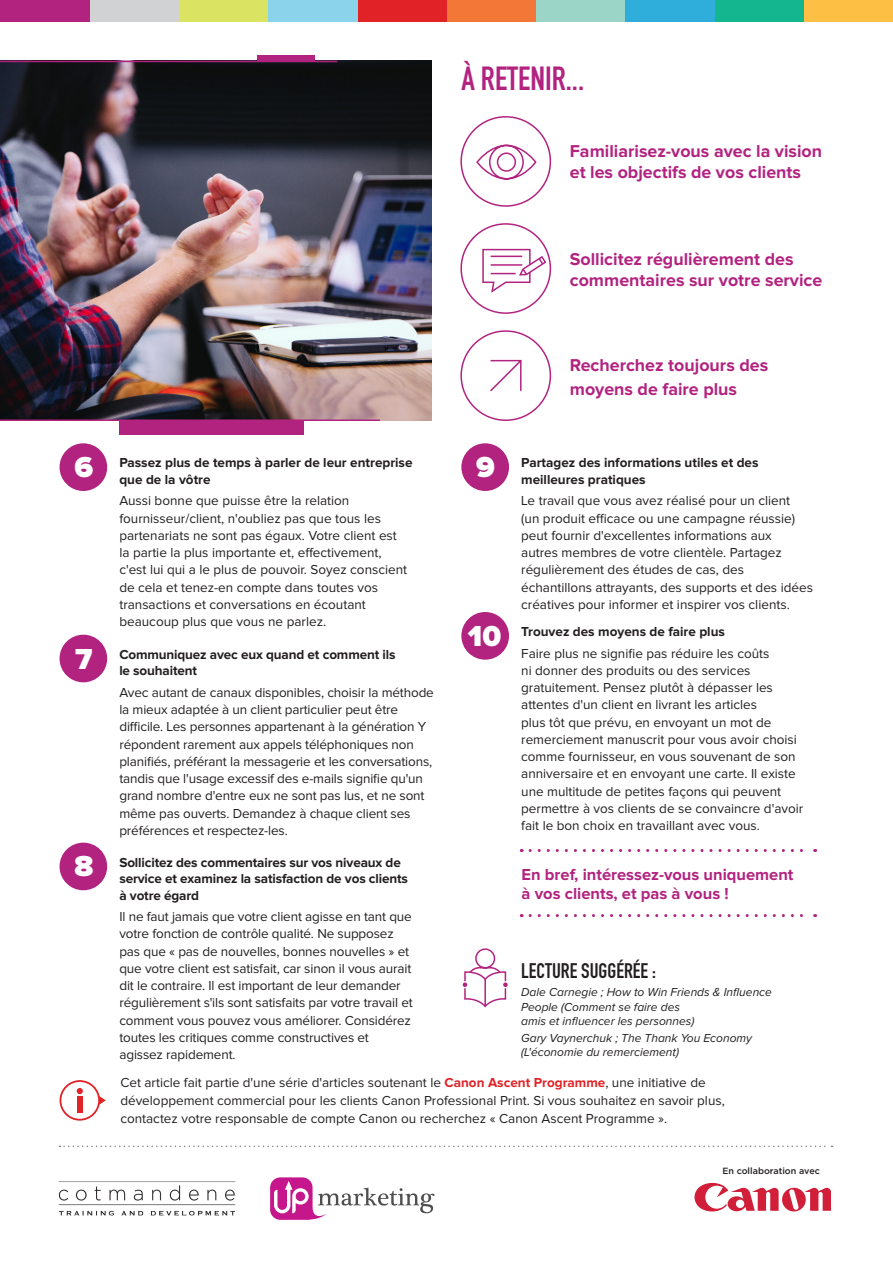
<style>
.page{position:relative;width:893px;height:1263px;background:#fff}
.page>*{position:absolute;margin:0;border:0;box-sizing:border-box;transform-origin:0 0}
.t1{font:700 33px "DIN Condensed";color:#b22380}
.t2{font:900 30px "Proxima Nova";color:#fff}
.t3{font:700 20.85px "DIN Condensed";color:#231f20}
.t4{font:700 17.85px/21px "Proxima Nova";color:#b22380}
.t5{font:700 16.5px/19.5px "Proxima Nova";color:#b22380}
.t6{font:13.5px/17.2px "Proxima Nova";color:#231f20}
.t7{font:700 13.5px/16.5px "Proxima Nova";letter-spacing:-.01em;color:#231f20}
.t8{font:italic 12px/14.4px "Proxima Nova";color:#231f20}
.t9{font:500 9px "Gotham";color:#231f20}
.s1{font-weight:700;color:#e12227}
</style>
<div class="page">
<img style="left:0;top:61px;width:432px;height:360px">
<div style="left:60px;top:443px;width:47px;height:48px;background:#b22380;border-radius:50%"></div>
<div style="left:60px;top:635px;width:47px;height:47px;background:#b22380;border-radius:50%"></div>
<div style="left:60px;top:843px;width:47px;height:47px;background:#b22380;border-radius:50%"></div>
<div style="left:461px;top:443px;width:48px;height:48px;background:#b22380;border-radius:50%"></div>
<div style="left:461px;top:612px;width:48px;height:48px;background:#b22380;border-radius:50%"></div>
<div style="left:804px;top:0;width:89px;height:21px;background:#febf45"></div>
<div style="left:714px;top:0;width:90px;height:21px;background:#13b68f"></div>
<div style="left:625px;top:0;width:89px;height:21px;background:#30aedb"></div>
<div style="left:536px;top:0;width:89px;height:21px;background:#9bd5c8"></div>
<div style="left:446px;top:0;width:90px;height:21px;background:#f37736"></div>
<div style="left:357px;top:0;width:89px;height:21px;background:#e12227"></div>
<div style="left:268px;top:0;width:89px;height:21px;background:#8bd3eb"></div>
<div style="left:179px;top:0;width:89px;height:21px;background:#dbe363"></div>
<div style="left:89px;top:0;width:90px;height:21px;background:#d1d2d4"></div>
<div style="left:0;top:0;width:89px;height:21px;background:#b22380"></div>
<div style="left:257px;top:55px;width:58px;height:6px;background:#b22380"></div>
<hr style="left:0;top:61px;width:337px;height:1px;background:#b22380">
<hr style="left:0;top:419px;width:380px;height:2px;background:#b22380">
<div style="left:119px;top:421px;width:185px;height:14px;background:#b22380"></div>
<div style="left:460px;top:330px;width:91px;height:91px;border:2px solid #b22380;border-radius:50%"></div>
<svg style="left:490px;top:359px;width:32px;height:33px"></svg>
<div style="left:60px;top:1080px;width:40px;height:41px;border:2px solid #e12227;border-radius:50%"></div>
<div style="left:77px;top:1096px;width:6px;height:17px;background:#e12227"></div>
<svg style="left:77px;top:1088px;width:6px;height:6px"></svg>
<svg style="left:99px;top:1096px;width:7px;height:9px"></svg>
<div style="left:460px;top:116px;width:91px;height:91px;border:2px solid #b22380;border-radius:50%"></div>
<svg style="left:476px;top:144px;width:61px;height:36px"></svg>
<svg style="left:530px;top:849px;width:286px;height:3px"></svg>
<svg style="left:530px;top:914px;width:286px;height:3px"></svg>
<div style="left:460px;top:223px;width:91px;height:91px;border:2px solid #b22380;border-radius:50%"></div>
<svg style="left:482px;top:248px;width:65px;height:46px"></svg>
<div style="left:502px;top:981px;width:7px;height:7px;border:1px solid #fff;border-radius:50%"></div>
<svg style="left:463px;top:948px;width:45px;height:60px"></svg>
<div style="left:461px;top:981px;width:8px;height:7px;border:1px solid #fff;border-radius:3px"></div>
<img style="left:58px;top:1181px;width:178px;height:35px">
<svg style="left:270px;top:1177px;width:164px;height:43px"></svg>
<div style="left:296px;top:1191px;width:9px;height:10px;background:#c5168c;border-radius:50%"></div>
<svg style="left:60px;top:1145px;width:772px;height:2px"></svg>
<svg style="left:694px;top:1183px;width:137px;height:28px"></svg>
<p class="t1" style="left:461px;top:56px;width:124px">À RETENIR...</p>
<p class="t4" style="left:570px;top:141px;width:254px">Familiarisez-vous avec la vision et les objectifs de vos clients</p>
<p class="t4" style="left:570px;top:249px;width:254px">Sollicitez régulièrement des commentaires sur votre service</p>
<p class="t2" style="left:74px;top:453px;width:20px">6</p>
<p class="t2" style="left:75px;top:645px;width:19px">7</p>
<p class="t2" style="left:74px;top:852px;width:20px">8</p>
<p class="t7" style="left:119px;top:455px;width:295px">Passez plus de temps à parler de leur entreprise que de la vôtre</p>
<p class="t6" style="left:119px;top:493px;width:289px">Aussi bonne que puisse être la relation fournisseur/client, n'oubliez pas que tous les partenariats ne sont pas égaux. Votre client est la partie la plus importante et, effectivement, c'est lui qui a le plus de pouvoir. Soyez conscient de cela et tenez-en compte dans toutes vos transactions et conversations en écoutant beaucoup plus que vous ne parlez.</p>
<p class="t7" style="left:119px;top:647px;width:278px">Communiquez avec eux quand et comment ils le souhaitent</p>
<p class="t6" style="left:119px;top:684px;width:316px">Avec autant de canaux disponibles, choisir la méthode la mieux adaptée à un client particulier peut être difficile. Les personnes appartenant à la génération Y répondent rarement aux appels téléphoniques non planifiés, préférant la messagerie et les conversations, tandis que l'usage excessif des e-mails signifie qu'un grand nombre d'entre eux ne sont pas lus, et ne sont même pas ouverts. Demandez à chaque client ses préférences et respectez-les.</p>
<p class="t7" style="left:119px;top:854px;width:290px">Sollicitez des commentaires sur vos niveaux de service et examinez la satisfaction de vos clients à votre égard</p>
<p class="t6" style="left:119px;top:909px;width:295px">Il ne faut jamais que votre client agisse en tant que votre fonction de contrôle qualité. Ne supposez pas que « pas de nouvelles, bonnes nouvelles » et que votre client est satisfait, car sinon il vous aurait dit le contraire. Il est important de leur demander régulièrement s'ils sont satisfaits par votre travail et comment vous pouvez vous améliorer. Considérez toutes les critiques comme constructives et agissez rapidement.</p>
<p class="t4" style="left:570px;top:354px;width:200px;line-height:23.7px">Recherchez toujours des moyens de faire plus</p>
<p class="t2" style="left:476px;top:453px;width:20px">9</p>
<p class="t2" style="left:468px;top:622px;width:35px">10</p>
<p class="t7" style="left:521px;top:455px;width:239px">Partagez des informations utiles et des meilleures pratiques</p>
<p class="t6" style="left:521px;top:493px;width:293px">Le travail que vous avez réalisé pour un client<br>(un produit efficace ou une campagne réussie) peut fournir d'excellentes informations aux<br>autres membres de votre clientèle. Partagez régulièrement des études de cas, des échantillons attrayants, des supports et des idées créatives pour informer et inspirer vos clients.</p>
<p class="t7" style="left:521px;top:624px;width:205px">Trouvez des moyens de faire plus</p>
<p class="t6" style="left:521px;top:645px;width:284px">Faire plus ne signifie pas réduire les coûts<br>ni donner des produits ou des services gratuitement. Pensez plutôt à dépasser les attentes d'un client en livrant les articles<br>plus tôt que prévu, en envoyant un mot de remerciement manuscrit pour vous avoir choisi comme fournisseur, en vous souvenant de son anniversaire et en envoyant une carte. Il existe une multitude de petites façons qui peuvent permettre à vos clients de se convaincre d'avoir fait le bon choix en travaillant avec vous.</p>
<p class="t5" style="left:522px;top:865px;width:273px">En bref, intéressez-vous uniquement à vos clients, et pas à vous !</p>
<p class="t3" style="left:521px;top:956px;width:136px">LECTURE SUGGÉRÉE :</p>
<p class="t8" style="left:521px;top:985px;width:252px">Dale Carnegie ; How to Win Friends &amp; Influence<br>People (Comment se faire des<br>amis et influencer les personnes)</p>
<p class="t8" style="left:521px;top:1031px;width:232px">Gary Vaynerchuk ; The Thank You Economy (L'économie du remerciement)</p>
<p class="t6" style="left:120px;top:1074px;width:606px;line-height:18px">Cet article fait partie d'une série d'articles soutenant le <span class="s1">Canon Ascent Programme</span>, une initiative de développement commercial pour les clients Canon Professional Print. Si vous souhaitez en savoir plus, contactez votre responsable de compte Canon ou recherchez « Canon Ascent Programme ».</p>
<p class="t9" style="left:722px;top:1164px;width:99px">En collaboration avec</p>
</div>
